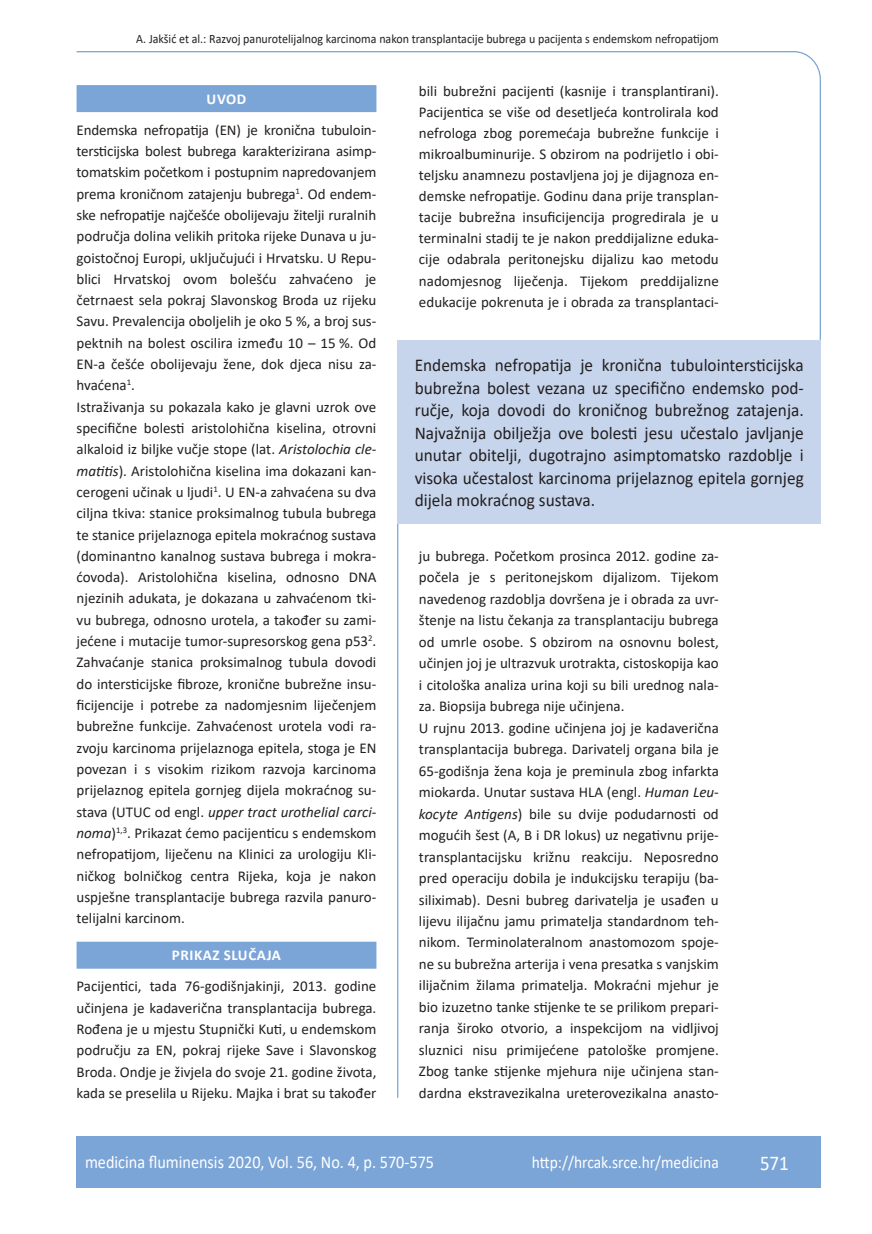
<style>
.page{position:relative;width:872px;height:1234px;background:#fff}
.page>*{position:absolute;margin:0;border:0;box-sizing:border-box;transform-origin:0 0}
.t1{font:21px "Calibri";color:#fff;scale:.9 1}
.anterfile{font:18px/22.5px "Calibri";color:#231f20;text-align:justify;scale:.96 1}
.t2{font:18px "Calibri";color:#fff;scale:.9 1}
.t3{font:17.25px "Calibri";color:#fff;scale:.9 1}
.osnovni_tekst{font:15px/21.3px "Calibri";color:#231f20;text-align:justify}
.naslov_ruler{font:700 15px "Calibri";letter-spacing:.04em;color:#fff}
.glava{font:12.75px "Calibri";color:#231f20;scale:.94 1}
.s1{font-style:italic}
</style>
<div class="page">
<svg style="left:76px;top:51px;width:745px;height:290px"></svg>
<hr style="left:397px;top:524px;width:1px;height:573px;background:#7ca5d7">
<div style="left:77px;top:1135px;width:744px;height:51px;background:#7ca5d7"></div>
<div style="left:77px;top:85px;width:299px;height:27px;background:#7ca5d7"></div>
<div style="left:77px;top:941px;width:299px;height:27px;background:#7ca5d7"></div>
<div style="left:398px;top:340px;width:423px;height:184px;background:#c6d5ec"></div>
<p class="glava" style="left:136px;top:29px;width:621px">A. Jakšić et al.: Razvoj panurotelijalnog karcinoma nakon transplantacije bubrega u pacijenta s endemskom nefropatijom</p>
<p class="naslov_ruler" style="left:207px;top:88px;width:41px">UVOD</p>
<p class="osnovni_tekst" style="left:77px;top:119px;width:301px">Endemska nefropatija (EN) je kronična tubuloin&shy;tersticijska bolest bubrega karakterizirana asimp&shy;tomatskim početkom i postupnim napredovanjem prema kroničnom zatajenju bubrega<sup>1</sup>. Od endem&shy;ske nefropatije najčešće obolijevaju žitelji ruralnih područja dolina velikih pritoka rijeke Dunava u ju&shy;goistočnoj Europi, uključujući i Hrvatsku. U Repu&shy;blici Hrvatskoj ovom bolešću zahvaćeno je četrnaest sela pokraj Slavonskog Broda uz rijeku Savu. Prevalencija oboljelih je oko 5 %, a broj sus&shy;pektnih na bolest oscilira između 10 – 15 %. Od EN-a češće obolijevaju žene, dok djeca nisu za&shy;hvaćena<sup>1</sup>.</p>
<p class="osnovni_tekst" style="left:77px;top:395px;width:301px">Istraživanja su pokazala kako je glavni uzrok ove specifične bolesti aristolohična kiselina, otrovni alkaloid iz biljke vučje stope (lat. <span class="s1">Aristolochia cle&shy;matitis</span>). Aristolohična kiselina ima dokazani kan&shy;cerogeni učinak u ljudi<sup>1</sup>. U EN-a zahvaćena su dva ciljna tkiva: stanice proksimalnog tubula bubrega te stanice prijelaznoga epitela mokraćnog sustava (dominantno kanalnog sustava bubrega i mokra&shy;ćovoda). Aristolohična kiselina, odnosno DNA njezinih adukata, je dokazana u zahvaćenom tki&shy;vu bubrega, odnosno urotela, a također su zami&shy;jećene i mutacije tumor-supresorskog gena p53<sup>2</sup>.<br>Zahvaćanje stanica proksimalnog tubula dovodi do intersticijske fibroze, kronične bubrežne insu&shy;ficijencije i potrebe za nadomjesnim liječenjem bubrežne funkcije. Zahvaćenost urotela vodi ra&shy;zvoju karcinoma prijelaznoga epitela, stoga je EN povezan i s visokim rizikom razvoja karcinoma prijelaznog epitela gornjeg dijela mokraćnog su&shy;stava (UTUC od engl. <span class="s1">upper tract urothelial carci&shy;noma</span>)<sup>1,3</sup>. Prikazat ćemo pacijenticu s endemskom nefropatijom, liječenu na Klinici za urologiju Kli&shy;ničkog bolničkog centra Rijeka, koja je nakon uspješne transplantacije bubrega razvila panuro&shy;telijalni karcinom.</p>
<p class="naslov_ruler" style="left:172px;top:944px;width:111px">PRIKAZ SLUČAJA</p>
<p class="osnovni_tekst" style="left:77px;top:975px;width:301px">Pacijentici, tada 76-godišnjakinji, 2013. godine učinjena je kadaverična transplantacija bubrega.<br>Rođena je u mjestu Stupnički Kuti, u endemskom području za EN, pokraj rijeke Save i Slavonskog Broda. Ondje je živjela do svoje 21. godine života, kada se preselila u Rijeku. Majka i brat su također</p>
<p class="osnovni_tekst" style="left:419px;top:80px;width:301px">bili bubrežni pacijenti (kasnije i transplantirani).<br>Pacijentica se više od desetljeća kontrolirala kod nefrologa zbog poremećaja bubrežne funkcije i mikroalbuminurije. S obzirom na podrijetlo i obi&shy;teljsku anamnezu postavljena joj je dijagnoza en&shy;demske nefropatije. Godinu dana prije transplan&shy;tacije bubrežna insuficijencija progredirala je u terminalni stadij te je nakon preddijalizne eduka&shy;cije odabrala peritonejsku dijalizu kao metodu nadomjesnog liječenja. Tijekom preddijalizne edukacije pokrenuta je i obrada za transplantaci-</p>
<p class="anterfile" style="left:415px;top:353px;width:407px">Endemska nefropatija je kronična tubulointersticijska bubrežna bolest vezana uz specifično endemsko pod&shy;ručje, koja dovodi do kroničnog bubrežnog zatajenja.<br>Najvažnija obilježja ove bolesti jesu učestalo javljanje unutar obitelji, dugotrajno asimptomatsko razdoblje i visoka učestalost karcinoma prijelaznog epitela gornjeg dijela mokraćnog sustava.</p>
<p class="osnovni_tekst" style="left:419px;top:544px;width:301px">ju bubrega. Početkom prosinca 2012. godine za&shy;počela je s peritonejskom dijalizom. Tijekom navedenog razdoblja dovršena je i obrada za uvr&shy;štenje na listu čekanja za transplantaciju bubrega od umrle osobe. S obzirom na osnovnu bolest, učinjen joj je ultrazvuk urotrakta, cistoskopija kao i citološka analiza urina koji su bili urednog nala&shy;za. Biopsija bubrega nije učinjena.</p>
<p class="osnovni_tekst" style="left:419px;top:716px;width:301px">U rujnu 2013. godine učinjena joj je kadaverična transplantacija bubrega. Darivatelj organa bila je 65-godišnja žena koja je preminula zbog infarkta miokarda. Unutar sustava HLA (engl. <span class="s1">Human Leu&shy;kocyte Antigens</span>) bile su dvije podudarnosti od mogućih šest (A, B i DR lokus) uz negativnu prije&shy;transplantacijsku križnu reakciju. Neposredno pred operaciju dobila je indukcijsku terapiju (ba&shy;siliximab). Desni bubreg darivatelja je usađen u lijevu ilijačnu jamu primatelja standardnom teh&shy;nikom. Terminolateralnom anastomozom spoje&shy;ne su bubrežna arterija i vena presatka s vanjskim ilijačnim žilama primatelja. Mokraćni mjehur je bio izuzetno tanke stijenke te se prilikom prepari&shy;ranja široko otvorio, a inspekcijom na vidljivoj sluznici nisu primijećene patološke promjene.<br>Zbog tanke stijenke mjehura nije učinjena stan&shy;dardna ekstravezikalna ureterovezikalna anasto-</p>
<p class="t2" style="left:85px;top:1149px;width:389px">medicina fluminensis 2020, Vol. 56, No. 4, p. 570-575</p>
<p class="t3" style="left:532px;top:1150px;width:209px">http://hrcak.srce.hr/medicina</p>
<p class="t1" style="left:760px;top:1147px;width:33px">571</p>
</div>
